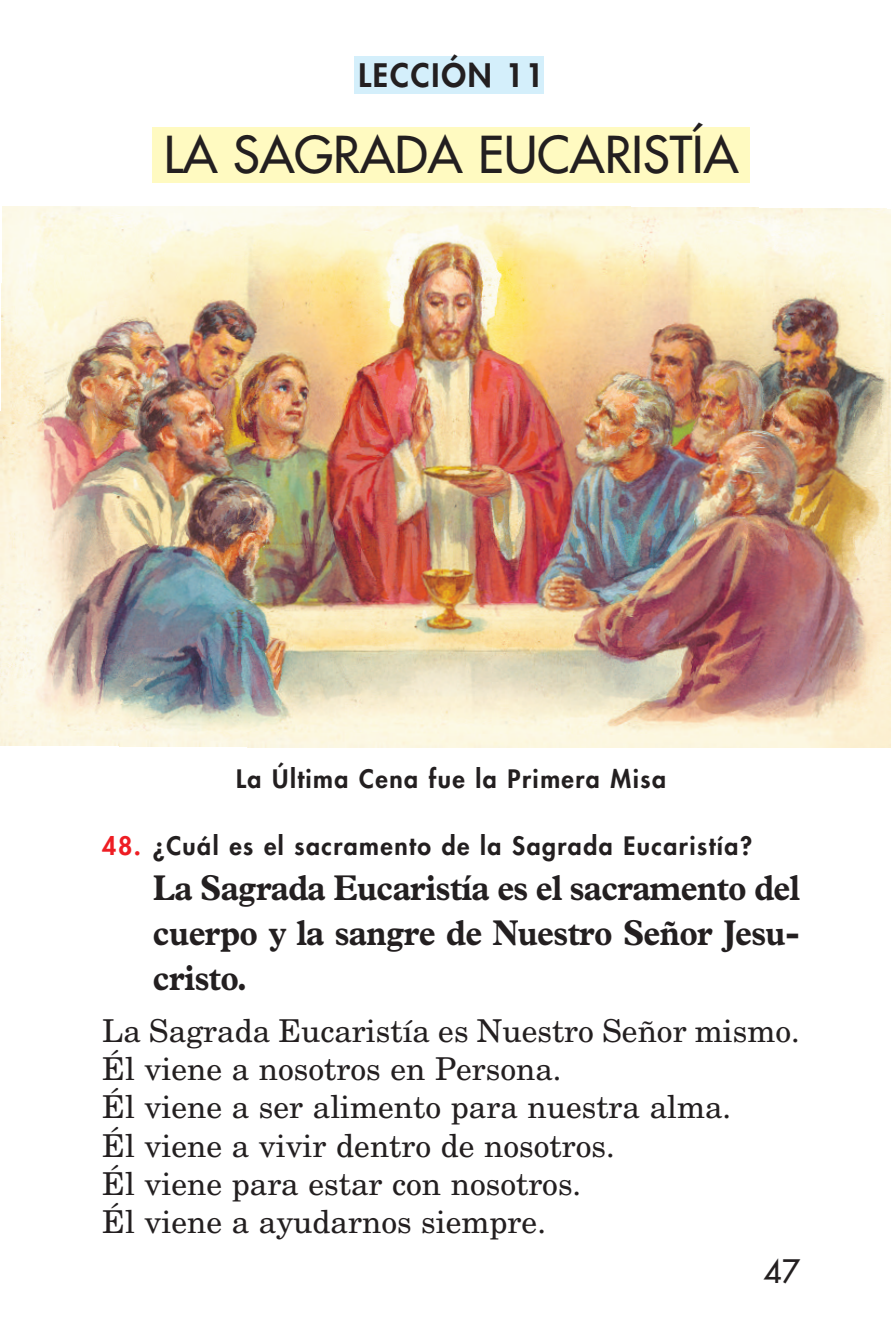
<style>
.page{position:relative;width:891px;height:1337px;background:#fff}
.page>*{position:absolute;margin:0;border:0;box-sizing:border-box;transform-origin:0 0}
.t1{font:49.5px "Futura";color:#231f20}
.t2{font:700 36px/45px "Plantin";letter-spacing:-.02em;color:#231f20;text-align:justify;scale:.9 1}
.t3{font:31.5px/38.2px "New Century Schlbk";color:#231f20}
.t4{font:800 31.5px "Futura";letter-spacing:.06em;color:#231f20}
.t5{font:31.5px "Futura";color:#231f20}
.t6{font:800 24.75px "Futura";letter-spacing:.06em;color:#231f20}
.s1{color:#ee1d23}
</style>
<div class="page">
<div style="left:152px;top:127px;width:597px;height:55px;background:#fffac1"></div>
<div style="left:354px;top:56px;width:190px;height:38px;background:#d4effb"></div>
<img style="left:1px;top:206px;width:890px;height:541px">
<p class="t4" style="left:358px;top:61px;width:187px">LECCIÓN 11</p>
<h1 class="t1" style="left:164px;top:130px;width:576px">LA SAGRADA EUCARISTÍA</h1>
<p class="t6" style="left:236px;top:766px;width:431px">La Última Cena fue la Primera Misa</p>
<p class="t6" style="left:102px;top:834px;width:651px"><span class="s1">48.</span> ¿Cuál es el sacramento de la Sagrada Eucaristía?</p>
<p class="t2" style="left:153px;top:868px;width:720px">La Sagrada Eucaristía es el sacramento del cuerpo y la sangre de Nuestro Señor Jesu&shy;cristo.</p>
<p class="t3" style="left:102px;top:1011px;width:699px">La Sagrada Eucaristía es Nuestro Señor mismo.<br>Él viene a nosotros en Persona.<br>Él viene a ser alimento para nuestra alma.<br>Él viene a vivir dentro de nosotros.<br>Él viene para estar con nosotros.<br>Él viene a ayudarnos siempre.</p>
<p class="t5" style="left:763px;top:1255px;width:38px">47</p>
</div>
